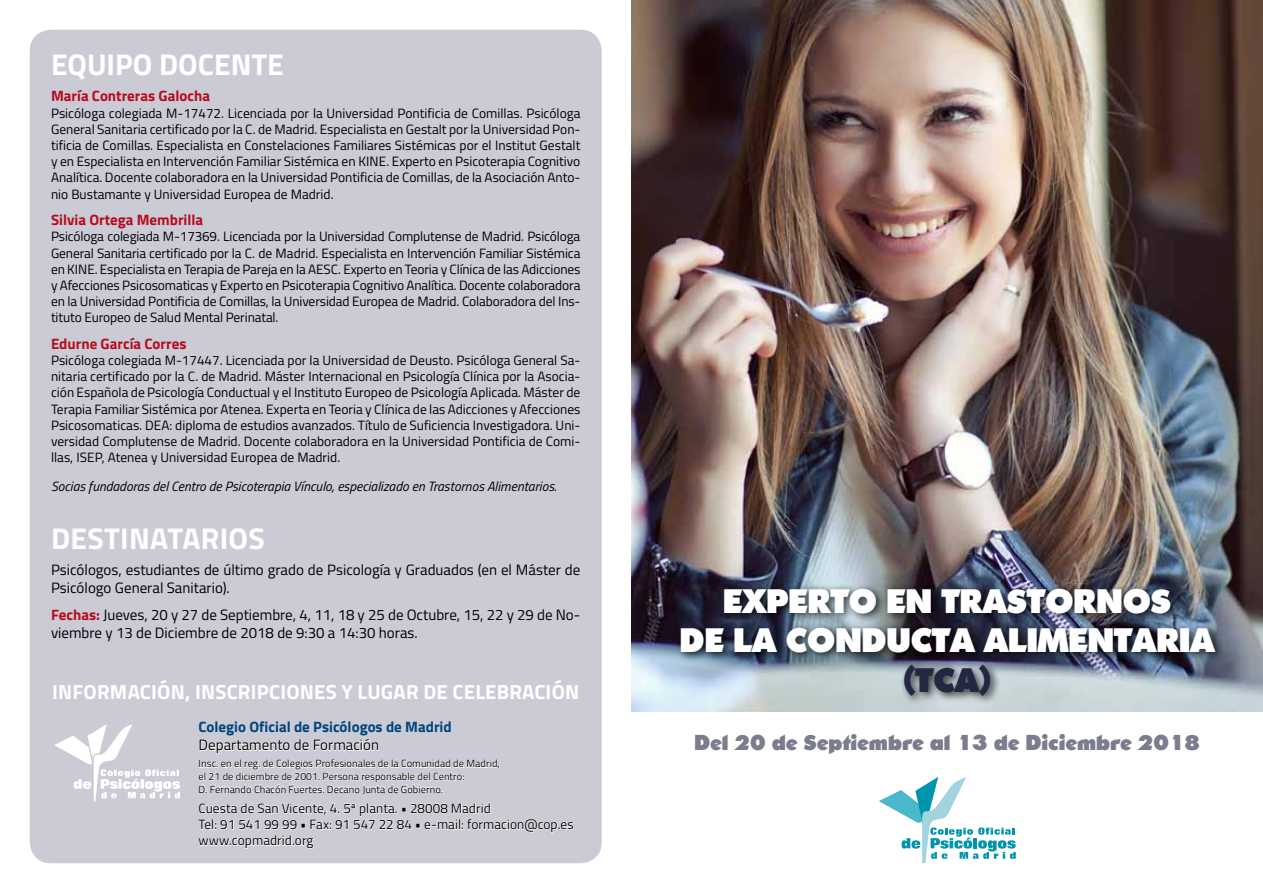
<style>
.page{position:relative;width:1263px;height:893px;background:#fff}
.page>*{position:absolute;margin:0;border:0;box-sizing:border-box;transform-origin:0 0}
.t1{font:800 33px/39.6px "Opine";color:#fff;text-align:center}
.t2{font:800 33px "Opine";color:#232742}
.t3{font:700 30px "Titillium";color:#fff}
.t4{font:800 21px "Opine";color:#7b7d8e}
.t5{font:700 20.4px "Titillium";letter-spacing:.01em;color:#fff}
.t6{font:15px/18px "Titillium";color:#000}
.t7{font:700 15px "Titillium";color:#b80c1e}
.t8{font:700 15px "Titillium";color:#00457c}
.t9{font:13.5px/16.2px "Titillium";color:#000;text-align:justify}
.t10{font:italic 13.5px "Titillium";color:#000}
.t11{font:10.5px/12.6px "Titillium";color:#000}
.s1{font-weight:700;color:#b80c1e}
</style>
<div class="page">
<img style="left:631px;top:0;width:632px;height:712px">
<div style="left:676px;top:583px;width:550px;height:123px;background:#000;opacity:.75"></div>
<svg style="left:879px;top:777px;width:137px;height:86px"></svg>
<div style="left:30px;top:30px;width:572px;height:833px;background:#cbcbd6;border-radius:21px"></div>
<svg style="left:199px;top:739px;width:301px;height:55px"></svg>
<svg style="left:198px;top:803px;width:376px;height:46px"></svg>
<img style="left:54px;top:724px;width:125px;height:78px">
<h2 class="t3" style="left:51px;top:42px;width:234px">EQUIPO DOCENTE</h2>
<p class="t7" style="left:51px;top:85px;width:161px">María Contreras Galocha</p>
<p class="t9" style="left:51px;top:104px;width:531px">Psicóloga colegiada M-17472. Licenciada por la Universidad Pontificia de Comillas. Psicóloga General Sanitaria certificado por la c. de Madrid. Especialista en Gestalt por la Universidad Pon&shy;tificia de Comillas. Especialista en Constelaciones Familiares Sistémicas por el Institut Gestalt y en Especialista en Intervención Familiar Sistémica en ki ne. Experto en Psicoterapia Cognitivo Analítica. Docente colaboradora en la Universidad Pontificia de Comillas, de la Asociación Anto&shy;nio Bustamante y Universidad Europea de Madrid.</p>
<p class="t7" style="left:51px;top:208px;width:154px">Silvia Ortega Membrilla</p>
<p class="t9" style="left:51px;top:228px;width:531px">Psicóloga colegiada M-17369. Licenciada por la Universidad Complutense de Madrid. Psicóloga General Sanitaria certificado por la c. de Madrid. Especialista en Intervención Familiar Sistémica en ki ne. Especialista en Terapia de Pareja en la aesc</p>
<p class="t9" style="left:51px;top:260px;width:531px;text-indent:287px">. Experto en Teoria y Clínica de las Adicciones y Afecciones Psicosomaticas y Experto en Psicoterapia Cognitivo Analítica. Docente colaboradora en la Universidad Pontificia de Comillas, la Universidad Europea de Madrid. Colaboradora del Ins&shy;tituto Europeo de Salud Mental Perinatal.</p>
<p class="t7" style="left:51px;top:332px;width:137px">Edurne García Corres</p>
<p class="t9" style="left:51px;top:352px;width:531px">Psicóloga colegiada M-17447. Licenciada por la Universidad de Deusto. Psicóloga General Sa&shy;nitaria certificado por la c. de Madrid. Máster Internacional en Psicología Clínica por la Asocia&shy;ción Española de Psicología Conductual y el Instituto Europeo de Psicología Aplicada. Máster de Terapia Familiar Sistémica por Atenea. Experta en Teoria y Clínica de las Adicciones y Afecciones Psicosomaticas. dea</p>
<p class="t9" style="left:51px;top:416px;width:531px;text-indent:119px">: diploma de estudios avanzados. Título de Suficiencia Investigadora. Uni&shy;versidad Complutense de Madrid. Docente colaboradora en la Universidad Pontificia de Comi&shy;llas, isep</p>
<p class="t9" style="left:102px;top:449px;width:240px">, Atenea y Universidad Europea de Madrid.</p>
<p class="t10" style="left:51px;top:477px;width:507px">Socias fundadoras del Centro de Psicoterapia Vínculo, especializado en Trastornos Alimentarios.</p>
<h2 class="t3" style="left:51px;top:515px;width:36px">Destin</h2>
<h2 class="t3" style="left:150px;top:515px;width:85px">atarios</h2>
<p class="t6" style="left:51px;top:560px;width:531px">Psicólogos, estudiantes de último grado de Psicología y Graduados (en el Máster de<br>Psicólogo General Sanitario).</p>
<p class="t6" style="left:51px;top:605px;width:531px"><span class="s1">Fechas:</span> Jueves, 20 y 27 de Septiembre, 4, 11, 18 y 25 de Octubre, 15, 22 y 29 de No&shy;viembre y 13 de Diciembre de 2018 de 9:30 a 14:30 horas.</p>
<h3 class="t5" style="left:52px;top:676px;width:20px">Info</h3>
<h3 class="t5" style="left:97px;top:676px;width:110px">rmación, insc</h3>
<h3 class="t5" style="left:238px;top:676px;width:25px">ripciones</h3>
<h3 class="t5" style="left:342px;top:676px;width:236px">y lugar de celebración</h3>
<p class="t8" style="left:199px;top:716px;width:255px">Colegio Oficial de Psicólogos de Madrid</p>
<p class="t6" style="left:199px;top:735px;width:182px">Departamento de Formación</p>
<p class="t11" style="left:199px;top:757px;width:303px">Insc. en el reg. de Colegios Profesionales de la Comunidad de Madrid, el 21 de diciembre de 2001. Persona responsable del Centro:<br>D. Fernando Chacón Fuertes. Decano Junta de Gobierno.</p>
<p class="t9" style="left:199px;top:799px;width:377px;text-align:left">Cuesta de San Vicente, 4. 5ª planta. • 28008 Madrid<br>Tel: 91 541 99 99 • Fax: 91 547 22 84 • e-mail: formacion@cop.es www.copmadrid.org</p>
<h1 class="t1" style="left:680px;top:580px;width:536px">EXPERTO EN TRASTORNOS<br>DE LA CONDUCTA ALIMENTARIA</h1>
<h1 class="t2" style="left:903px;top:659px;width:90px">(TCA)</h1>
<h3 class="t4" style="left:694px;top:729px;width:507px">Del 20 de Septiembre al 13 de Diciembre 2018</h3>
</div>
